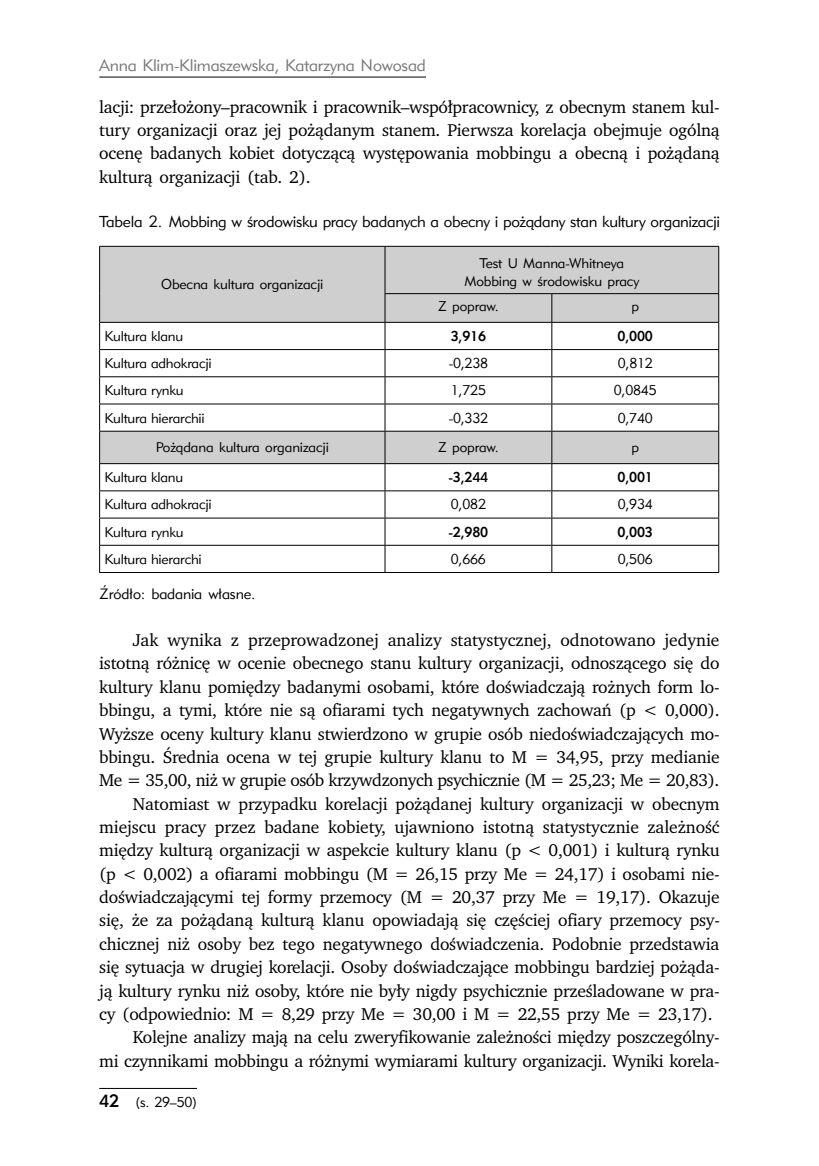
<style>
.page{position:relative;width:819px;height:1166px;background:#fff}
.page>*{position:absolute;margin:0;border:0;box-sizing:border-box;transform-origin:0 0}
.t1{font:17.5px/23.3px "Charter ITCPL";letter-spacing:-.015em;color:#000;text-align:justify}
.t2{font:16.62px "Geometric 415 Lt EU";letter-spacing:-.015em;color:#787878}
.t3{font:15.75px "Geometric 415 Lt EU";letter-spacing:-.02em;color:#000}
.t4{font:14.88px "Geometric 415 Lt EU";letter-spacing:-.015em;color:#000}
.t5{font:14px/18.6px "Geometric 415 Lt EU";letter-spacing:-.015em;color:#000;text-align:center}
.t6{font:14px "Geometric 415 Md EU";letter-spacing:-.015em;color:#000}
.s1{font-family:"Geometric 415 Md EU";font-size:17.5px}
</style>
<div class="page">
<hr style="left:99px;top:77px;width:327px;height:1px;background:#000">
<hr style="left:99px;top:1088px;width:98px;height:1px;background:#000">
<svg style="left:100px;top:247px;width:618px;height:216px;fill:#cfcfcf"></svg>
<hr style="left:99px;top:349px;width:286px;height:1px;background:#000">
<hr style="left:385px;top:349px;width:167px;height:1px;background:#000">
<hr style="left:552px;top:349px;width:167px;height:1px;background:#000">
<hr style="left:99px;top:376px;width:286px;height:1px;background:#000">
<hr style="left:385px;top:376px;width:167px;height:1px;background:#000">
<hr style="left:552px;top:376px;width:167px;height:1px;background:#000">
<hr style="left:99px;top:404px;width:286px;height:1px;background:#000">
<hr style="left:385px;top:404px;width:167px;height:1px;background:#000">
<hr style="left:552px;top:404px;width:167px;height:1px;background:#000">
<svg style="left:551px;top:294px;width:1px;height:137px"></svg>
<hr style="left:384px;top:431px;width:1px;height:32px;background:#000">
<hr style="left:551px;top:431px;width:1px;height:32px;background:#000">
<hr style="left:99px;top:490px;width:286px;height:1px;background:#000">
<hr style="left:385px;top:490px;width:167px;height:1px;background:#000">
<hr style="left:552px;top:490px;width:167px;height:1px;background:#000">
<hr style="left:99px;top:518px;width:286px;height:1px;background:#000">
<hr style="left:385px;top:518px;width:167px;height:1px;background:#000">
<hr style="left:552px;top:518px;width:167px;height:1px;background:#000">
<hr style="left:99px;top:545px;width:286px;height:1px;background:#000">
<hr style="left:385px;top:545px;width:167px;height:1px;background:#000">
<svg style="left:384px;top:464px;width:1px;height:108px"></svg>
<hr style="left:552px;top:545px;width:167px;height:1px;background:#000">
<svg style="left:551px;top:464px;width:1px;height:108px"></svg>
<svg style="left:99px;top:464px;width:1px;height:108px"></svg>
<svg style="left:718px;top:464px;width:1px;height:108px"></svg>
<hr style="left:99px;top:572px;width:286px;height:1px;background:#000">
<hr style="left:385px;top:572px;width:167px;height:1px;background:#000">
<hr style="left:552px;top:572px;width:167px;height:1px;background:#000">
<hr style="left:99px;top:246px;width:286px;height:1px;background:#000">
<hr style="left:99px;top:247px;width:1px;height:47px;background:#000">
<svg style="left:99px;top:294px;width:1px;height:137px"></svg>
<hr style="left:99px;top:322px;width:286px;height:1px;background:#000">
<hr style="left:385px;top:246px;width:167px;height:1px;background:#000">
<hr style="left:384px;top:247px;width:1px;height:46px;background:#000">
<hr style="left:552px;top:246px;width:167px;height:1px;background:#000">
<hr style="left:718px;top:247px;width:1px;height:46px;background:#000">
<hr style="left:384px;top:293px;width:168px;height:1px;background:#000">
<svg style="left:384px;top:294px;width:1px;height:137px"></svg>
<hr style="left:552px;top:293px;width:167px;height:1px;background:#000">
<svg style="left:718px;top:294px;width:1px;height:137px"></svg>
<hr style="left:385px;top:322px;width:167px;height:1px;background:#000">
<hr style="left:552px;top:322px;width:167px;height:1px;background:#000">
<hr style="left:99px;top:431px;width:286px;height:1px;background:#000">
<hr style="left:99px;top:431px;width:1px;height:32px;background:#000">
<hr style="left:385px;top:431px;width:167px;height:1px;background:#000">
<hr style="left:552px;top:431px;width:167px;height:1px;background:#000">
<hr style="left:718px;top:431px;width:1px;height:32px;background:#000">
<hr style="left:99px;top:463px;width:286px;height:1px;background:#000">
<hr style="left:385px;top:463px;width:167px;height:1px;background:#000">
<hr style="left:552px;top:463px;width:167px;height:1px;background:#000">
<p class="t2" style="left:99px;top:55px;width:328px">Anna Klim-Klimaszewska, Katarzyna Nowosad</p>
<p class="t1" style="left:99px;top:95px;width:622px">lacji: przełożony–pracownik i pracownik–współpracownicy, z obecnym stanem kul&shy;tury organizacji oraz jej pożądanym stanem. Pierwsza korelacja obejmuje ogólną ocenę badanych kobiet dotyczącą występowania mobbingu a obecną i pożądaną kulturą organizacji (tab. 2).</p>
<p class="t3" style="left:99px;top:212px;width:622px">Tabela 2. Mobbing w środowisku pracy badanych a obecny i pożądany stan kultury organizacji</p>
<p class="t5" style="left:161px;top:275px;width:164px">Obecna kultura organizacji</p>
<p class="t5" style="left:464px;top:254px;width:176px">Test U Manna-Whitneya<br>Mobbing w środowisku pracy</p>
<p class="t5" style="left:438px;top:297px;width:63px">Z popraw.</p>
<p class="t5" style="left:631px;top:297px;width:9px">p</p>
<p class="t5" style="left:104px;top:327px;width:80px">Kultura klanu</p>
<p class="t6" style="left:450px;top:327px;width:37px">3,916</p>
<p class="t6" style="left:617px;top:327px;width:37px">0,000</p>
<p class="t5" style="left:104px;top:354px;width:109px">Kultura adhokracji</p>
<p class="t5" style="left:448px;top:354px;width:41px">-0,238</p>
<p class="t5" style="left:617px;top:354px;width:37px">0,812</p>
<p class="t5" style="left:104px;top:381px;width:81px">Kultura rynku</p>
<p class="t5" style="left:451px;top:381px;width:37px">1,725</p>
<p class="t5" style="left:614px;top:381px;width:44px">0,0845</p>
<p class="t5" style="left:104px;top:409px;width:102px">Kultura hierarchii</p>
<p class="t5" style="left:448px;top:409px;width:41px">-0,332</p>
<p class="t5" style="left:617px;top:409px;width:37px">0,740</p>
<p class="t5" style="left:156px;top:438px;width:175px">Pożądana kultura organizacji</p>
<p class="t5" style="left:438px;top:438px;width:63px">Z popraw.</p>
<p class="t5" style="left:631px;top:438px;width:9px">p</p>
<p class="t5" style="left:104px;top:468px;width:80px">Kultura klanu</p>
<p class="t6" style="left:448px;top:469px;width:41px">-3,244</p>
<p class="t6" style="left:617px;top:469px;width:37px">0,001</p>
<p class="t5" style="left:104px;top:495px;width:109px">Kultura adhokracji</p>
<p class="t5" style="left:451px;top:495px;width:37px">0,082</p>
<p class="t5" style="left:617px;top:495px;width:37px">0,934</p>
<p class="t5" style="left:104px;top:523px;width:81px">Kultura rynku</p>
<p class="t6" style="left:448px;top:523px;width:41px">-2,980</p>
<p class="t6" style="left:617px;top:523px;width:37px">0,003</p>
<p class="t5" style="left:104px;top:550px;width:99px">Kultura hierarchi</p>
<p class="t5" style="left:451px;top:550px;width:37px">0,666</p>
<p class="t5" style="left:617px;top:550px;width:37px">0,506</p>
<p class="t4" style="left:99px;top:585px;width:157px">Źródło: badania własne.</p>
<p class="t1" style="left:133px;top:628px;width:588px">Jak wynika z przeprowadzonej analizy statystycznej, odnotowano jedynie</p>
<p class="t1" style="left:99px;top:651px;width:621px">istotną różnicę w ocenie obecnego stanu kultury organizacji, odnoszącego się do</p>
<p class="t1" style="left:99px;top:675px;width:621px">kultury klanu pomiędzy badanymi osobami, które doświadczają rożnych form lo-</p>
<p class="t1" style="left:99px;top:698px;width:621px">bbingu, a tymi, które nie są ofiarami tych negatywnych zachowań (p &lt; 0,000).</p>
<p class="t1" style="left:99px;top:721px;width:622px">Wyższe oceny kultury klanu stwierdzono w grupie osób niedoświadczających mo-</p>
<p class="t1" style="left:99px;top:745px;width:622px">bbingu. Średnia ocena w tej grupie kultury klanu to M = 34,95, przy medianie</p>
<p class="t1" style="left:99px;top:768px;width:621px">Me = 35,00, niż w grupie osób krzywdzonych psychicznie (M = 25,23; Me = 20,83).</p>
<p class="t1" style="left:133px;top:791px;width:588px">Natomiast w przypadku korelacji pożądanej kultury organizacji w obecnym</p>
<p class="t1" style="left:99px;top:815px;width:622px">miejscu pracy przez badane kobiety, ujawniono istotną statystycznie zależność</p>
<p class="t1" style="left:99px;top:838px;width:622px">między kulturą organizacji w aspekcie kultury klanu (p &lt; 0,001) i kulturą rynku</p>
<p class="t1" style="left:99px;top:862px;width:622px">(p &lt; 0,002) a ofiarami mobbingu (M = 26,15 przy Me = 24,17) i osobami nie-</p>
<p class="t1" style="left:99px;top:885px;width:621px">doświadczającymi tej formy przemocy (M = 20,37 przy Me = 19,17). Okazuje</p>
<p class="t1" style="left:99px;top:908px;width:622px">się, że za pożądaną kulturą klanu opowiadają się częściej ofiary przemocy psy-</p>
<p class="t1" style="left:99px;top:932px;width:621px">chicznej niż osoby bez tego negatywnego doświadczenia. Podobnie przedstawia</p>
<p class="t1" style="left:99px;top:955px;width:621px">się sytuacja w drugiej korelacji. Osoby doświadczające mobbingu bardziej pożąda-</p>
<p class="t1" style="left:99px;top:978px;width:622px">ją kultury rynku niż osoby, które nie były nigdy psychicznie prześladowane w pra-</p>
<p class="t1" style="left:99px;top:1002px;width:615px">cy (odpowiednio: M = 8,29 przy Me = 30,00 i M = 22,55 przy Me = 23,17).</p>
<p class="t1" style="left:133px;top:1025px;width:588px">Kolejne analizy mają na celu zweryfikowanie zależności między poszczególny-</p>
<p class="t1" style="left:99px;top:1048px;width:622px">mi czynnikami mobbingu a różnymi wymiarami kultury organizacji. Wyniki korela-</p>
<p class="t5" style="left:99px;top:1093px;width:99px"><span class="s1">42</span> (s. 29–50)</p>
</div>
